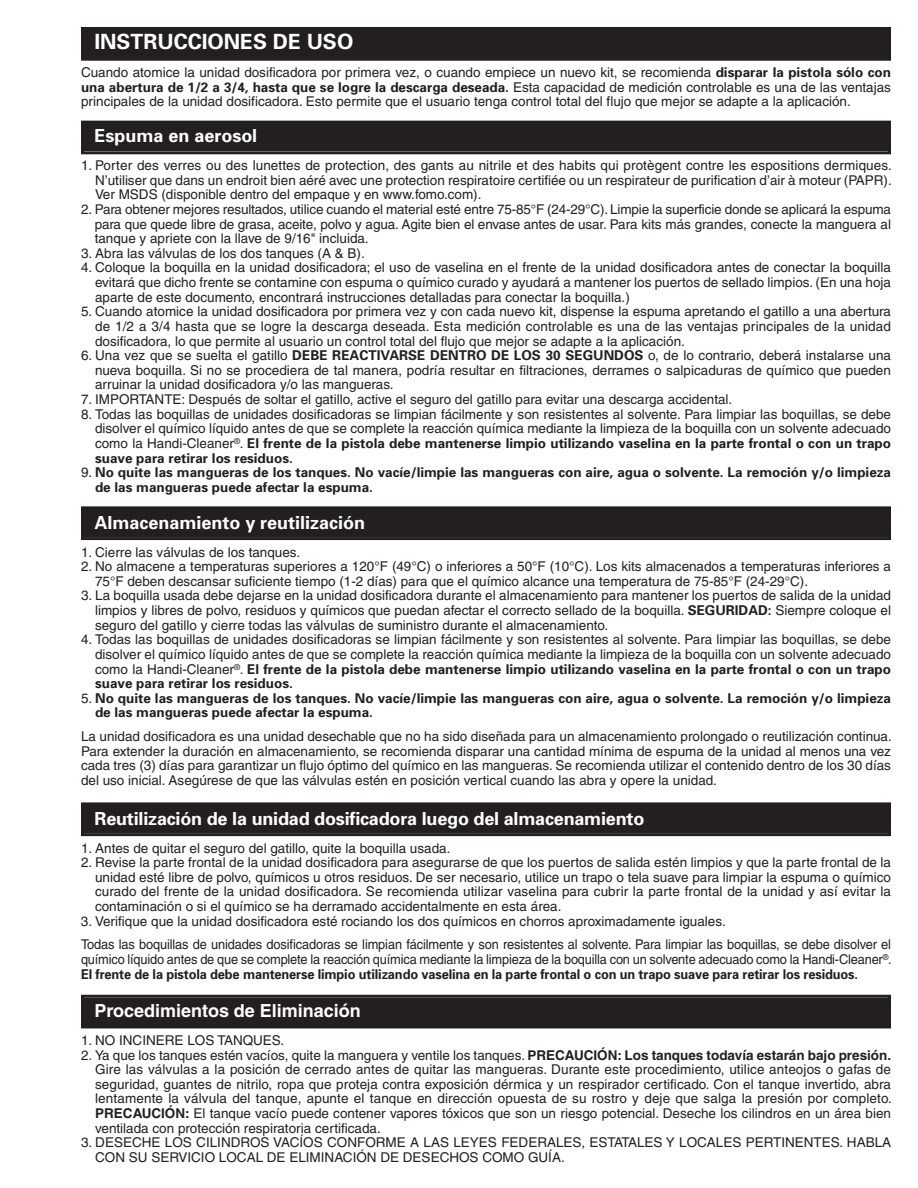
<style>
.page{position:relative;width:918px;height:1188px;background:#fff}
.page>*{position:absolute;margin:0;border:0;box-sizing:border-box;transform-origin:0 0}
.t1{font:700 21px "Univers";color:#fff}
.t2{font:700 18px "Univers";letter-spacing:-.01em;color:#fff}
.t3{font:700 18px "Helvetica";color:#fff}
.t4{font:13.5px/14.5px "Helvetica";color:#231f20;text-align:justify}
.t5{font:700 13.5px/14.5px "Univers";color:#231f20}
.t6{font:13.5px "Helvetica";color:#231f20;scale:.95 1}
.t7{font:700 13.5px "Univers";color:#231f20;scale:.95 1}
.s1{font-family:"Univers";font-weight:700}
.s2{font-family:"Helvetica";font-weight:400}
.s3{font-weight:700}
</style>
<div class="page">
<div style="left:84px;top:30px;width:804px;height:28px;background:#231f20"></div>
<div style="left:81px;top:27px;width:810px;height:34px;border:3px solid #231f20"></div>
<div style="left:84px;top:124px;width:804px;height:27px;background:#231f20"></div>
<div style="left:81px;top:121px;width:810px;height:33px;border:3px solid #231f20"></div>
<div style="left:84px;top:509px;width:804px;height:28px;background:#231f20"></div>
<div style="left:81px;top:506px;width:810px;height:34px;border:3px solid #231f20"></div>
<div style="left:84px;top:805px;width:804px;height:28px;background:#231f20"></div>
<div style="left:81px;top:802px;width:810px;height:34px;border:3px solid #231f20"></div>
<div style="left:84px;top:998px;width:804px;height:27px;background:#231f20"></div>
<div style="left:81px;top:995px;width:810px;height:33px;border:3px solid #231f20"></div>
<h1 class="t1" style="left:95px;top:34px;width:260px">INSTRUCCIONES DE USO</h1>
<p class="t4" style="left:81px;top:67px;width:812px">Cuando atomice la unidad dosificadora por primera vez, o cuando empiece un nuevo kit, se recomienda <span class="s1">disparar la pistola sólo con</span></p>
<p class="t5" style="left:81px;top:81px;width:811px">una abertura de 1/2 a 3/4, hasta que se logre la descarga deseada. <span class="s2">Esta capacidad de medición controlable es una de las ventajas</span></p>
<p class="t4" style="left:81px;top:96px;width:771px">principales de la unidad dosificadora. Esto permite que el usuario tenga control total del flujo que mejor se adapte a la aplicación.</p>
<h2 class="t2" style="left:95px;top:129px;width:164px">Espuma en aerosol</h2>
<p class="t4" style="left:95px;top:159px;width:798px;text-indent:-14px">1. Porter des verres ou des lunettes de protection, des gants au nitrile et des habits qui protègent contre les espositions dermiques.<br>N’utiliser que dans un endroit bien aéré avec une protection respiratoire certifiée ou un respirateur de purification d’air à moteur (PAPR).<br>Ver MSDS (disponible dentro del empaque y en www.fomo.com).</p>
<p class="t4" style="left:95px;top:203px;width:798px;text-indent:-14px">2. Para obtener mejores resultados, utilice cuando el material esté entre 75-85°F (24-29°C). Limpie la superficie donde se aplicará la espuma para que quede libre de grasa, aceite, polvo y agua. Agite bien el envase antes de usar. Para kits más grandes, conecte la manguera al tanque y apriete con la llave de 9/16" incluida.</p>
<p class="t4" style="left:81px;top:247px;width:285px">3. Abra las válvulas de los dos tanques (A &amp; B).</p>
<p class="t4" style="left:95px;top:262px;width:798px;text-indent:-14px">4. Coloque la boquilla en la unidad dosificadora; el uso de vaselina en el frente de la unidad dosificadora antes de conectar la boquilla evitará que dicho frente se contamine con espuma o químico curado y ayudará a mantener los puertos de sellado limpios. (En una hoja aparte de este documento, encontrará instrucciones detalladas para conectar la boquilla.)</p>
<p class="t4" style="left:95px;top:306px;width:798px;text-indent:-14px">5. Cuando atomice la unidad dosificadora por primera vez y con cada nuevo kit, dispense la espuma apretando el gatillo a una abertura de 1/2 a 3/4 hasta que se logre la descarga deseada. Esta medición controlable es una de las ventajas principales de la unidad dosificadora, lo que permite al usuario un control total del flujo que mejor se adapte a la aplicación.</p>
<p class="t4" style="left:95px;top:350px;width:798px;text-indent:-14px">6. Una vez que se suelta el gatillo <span class="s1">DEBE REACTIVARSE DENTRO DE LOS 30 SEGUNDOS</span> o, de lo contrario, deberá instalarse una nueva boquilla. Si no se procediera de tal manera, podría resultar en filtraciones, derrames o salpicaduras de químico que pueden arruinar la unidad dosificadora y/o las mangueras.</p>
<p class="t4" style="left:81px;top:393px;width:653px">7. IMPORTANTE: Después de soltar el gatillo, active el seguro del gatillo para evitar una descarga accidental.</p>
<p class="t4" style="left:81px;top:408px;width:812px;text-align:right">8. Todas las boquillas de unidades dosificadoras se limpian fácilmente y son resistentes al solvente. Para limpiar las boquillas, se debe disolver el químico líquido antes de que se complete la reacción química mediante la limpieza de la boquilla con un solvente adecuado</p>
<p class="t5" style="left:95px;top:437px;width:797px"><span class="s2">como la Handi-Cleaner</span><sup>®</sup><span class="s2">.</span> El frente de la pistola debe mantenerse limpio utilizando vaselina en la parte frontal o con un trapo suave para retirar los residuos.</p>
<p class="t5" style="left:95px;top:466px;width:798px;text-indent:-14px"><span class="s2">9.</span> No quite las mangueras de los tanques. No vacíe/limpie las mangueras con aire, agua o solvente. La remoción y/o limpieza de las mangueras puede afectar la espuma.</p>
<h2 class="t2" style="left:95px;top:516px;width:272px">Almacenamiento y reutilización</h2>
<p class="t4" style="left:81px;top:546px;width:221px">1. Cierre las válvulas de los tanques.</p>
<p class="t4" style="left:95px;top:560px;width:798px;text-indent:-14px">2. No almacene a temperaturas superiores a 120°F (49°C) o inferiores a 50°F (10°C). Los kits almacenados a temperaturas inferiores a<br>75°F deben descansar suficiente tiempo (1-2 días) para que el químico alcance una temperatura de 75-85°F (24-29°C).</p>
<p class="t4" style="left:95px;top:590px;width:798px;text-indent:-14px">3. La boquilla usada debe dejarse en la unidad dosificadora durante el almacenamiento para mantener los puertos de salida de la unidad limpios y libres de polvo, residuos y químicos que puedan afectar el correcto sellado de la boquilla. <span class="s1">SEGURIDAD:</span> Siempre coloque el seguro del gatillo y cierre todas las válvulas de suministro durante el almacenamiento.</p>
<p class="t4" style="left:81px;top:634px;width:812px;text-align:right">4. Todas las boquillas de unidades dosificadoras se limpian fácilmente y son resistentes al solvente. Para limpiar las boquillas, se debe disolver el químico líquido antes de que se complete la reacción química mediante la limpieza de la boquilla con un solvente adecuado</p>
<p class="t5" style="left:95px;top:663px;width:797px"><span class="s2">como la Handi-Cleaner</span><sup>®</sup><span class="s2">.</span> El frente de la pistola debe mantenerse limpio utilizando vaselina en la parte frontal o con un trapo suave para retirar los residuos.</p>
<p class="t5" style="left:95px;top:692px;width:798px;text-indent:-14px"><span class="s2">5.</span> No quite las mangueras de los tanques. No vacíe/limpie las mangueras con aire, agua o solvente. La remoción y/o limpieza de las mangueras puede afectar la espuma.</p>
<p class="t4" style="left:81px;top:730px;width:812px">La unidad dosificadora es una unidad desechable que no ha sido diseñada para un almacenamiento prolongado o reutilización continua.<br>Para extender la duración en almacenamiento, se recomienda disparar una cantidad mínima de espuma de la unidad al menos una vez cada tres (3) días para garantizar un flujo óptimo del químico en las mangueras. Se recomienda utilizar el contenido dentro de los 30 días del uso inicial. Asegúrese de que las válvulas estén en posición vertical cuando las abra y opere la unidad.</p>
<h2 class="t2" style="left:95px;top:812px;width:551px">Reutilización de la unidad dosificadora luego del almacenamiento</h2>
<p class="t4" style="left:81px;top:842px;width:371px">1. Antes de quitar el seguro del gatillo, quite la boquilla usada.</p>
<p class="t4" style="left:95px;top:857px;width:798px;text-indent:-14px">2. Revise la parte frontal de la unidad dosificadora para asegurarse de que los puertos de salida estén limpios y que la parte frontal de la unidad esté libre de polvo, químicos u otros residuos. De ser necesario, utilice un trapo o tela suave para limpiar la espuma o químico curado del frente de la unidad dosificadora. Se recomienda utilizar vaselina para cubrir la parte frontal de la unidad y así evitar la contaminación o si el químico se ha derramado accidentalmente en esta área.</p>
<p class="t4" style="left:81px;top:910px;width:812px;line-height:23.7px">3. Verifique que la unidad dosificadora esté rociando los dos químicos en chorros aproximadamente iguales.<br>Todas las boquillas de unidades dosificadoras se limpian fácilmente y son resistentes al solvente. Para limpiar las boquillas, se debe disolver el</p>
<p class="t6" style="left:81px;top:954px;width:855px">químico líquido antes de que se complete la reacción química mediante la limpieza de la boquilla con un solvente adecuado como la Handi-Cleaner<sup>®</sup>.</p>
<p class="t7" style="left:81px;top:969px;width:819px">El frente de la pistola debe mantenerse limpio utilizando vaselina en la parte frontal o con un trapo suave para retirar los residuos.</p>
<h2 class="t3" style="left:95px;top:1004px;width:268px">Procedimientos de Eliminación</h2>
<p class="t4" style="left:81px;top:1034px;width:205px">1. NO INCINERE LOS TANQUES.</p>
<p class="t4" style="left:95px;top:1049px;width:798px;text-indent:-14px">2. Ya que los tanques estén vacíos, quite la manguera y ventile los tanques. <span class="s3">PRECAUCIÓN: Los tanques todavía estarán bajo presión.<br></span>Gire las válvulas a la posición de cerrado antes de quitar las mangueras. Durante este procedimiento, utilice anteojos o gafas de seguridad, guantes de nitrilo, ropa que proteja contra exposición dérmica y un respirador certificado. Con el tanque invertido, abra lentamente la válvula del tanque, apunte el tanque en dirección opuesta de su rostro y deje que salga la presión por completo.<br><span class="s3">PRECAUCIÓN:</span> El tanque vacío puede contener vapores tóxicos que son un riesgo potencial. Deseche los cilindros en un área bien ventilada con protección respiratoria certificada.</p>
<p class="t4" style="left:95px;top:1137px;width:798px;text-indent:-14px">3. DESECHE LOS CILINDROS VACÍOS CONFORME A LAS LEYES FEDERALES, ESTATALES Y LOCALES PERTINENTES. HABLA<br>CON SU SERVICIO LOCAL DE ELIMINACIÓN DE DESECHOS COMO GUÍA.</p>
</div>
